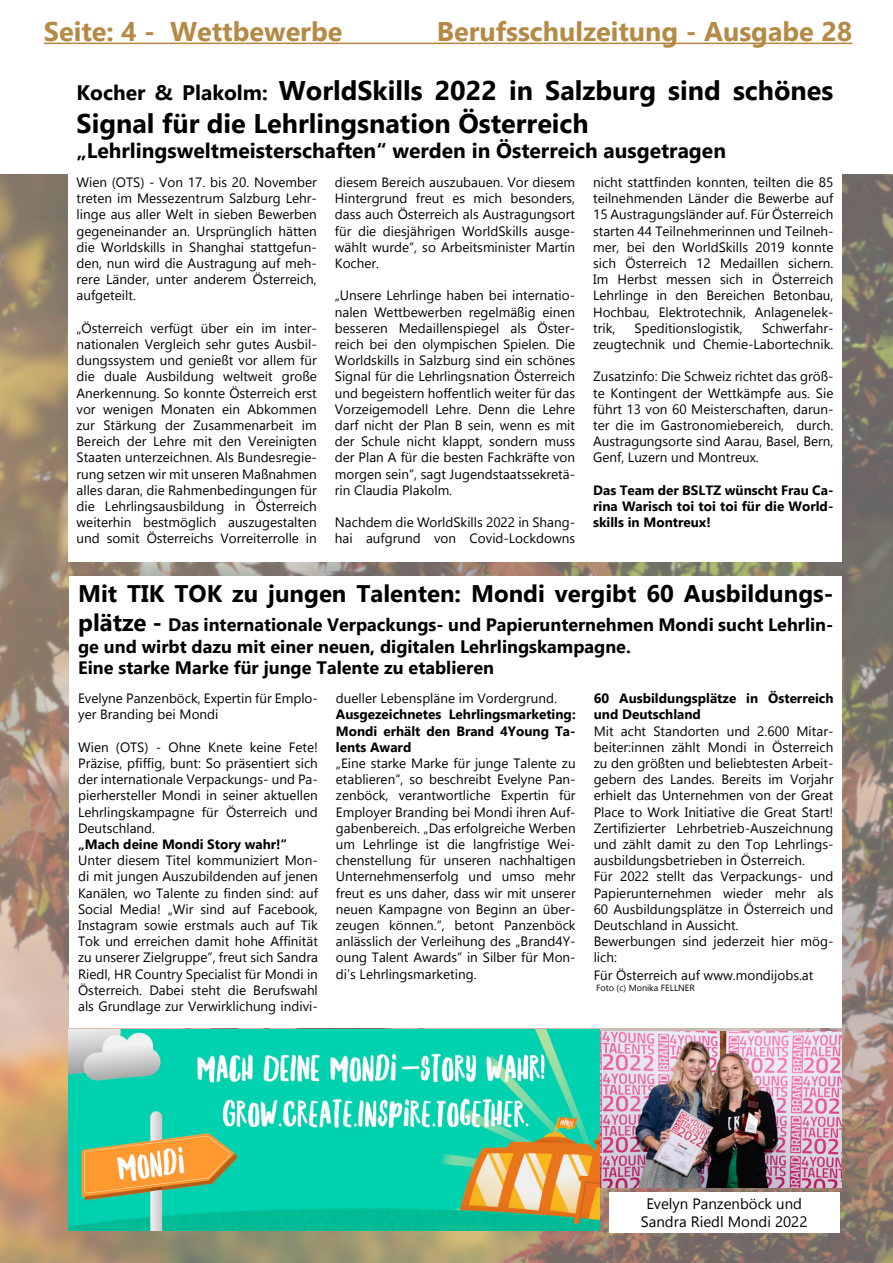
<style>
.page{position:relative;width:893px;height:1263px;background:#fff}
.page>*{position:absolute;margin:0;border:0;box-sizing:border-box;transform-origin:0 0}
.t1{font:700 27px/32.4px "Gadugi";color:#000}
.t2{font:700 27px "Gadugi";color:#b58946}
.t3{font:700 24px "Gadugi";color:#000}
.t4{font:700 21px "Gadugi";color:#000}
.t5{font:700 18px/21.6px "Gadugi";color:#000}
.t6{font:15px "Gadugi";color:#000}
.t7{font:13.5px/16.2px "Gadugi";color:#000;text-align:justify}
.t8{font:700 13.5px/16.2px "Gadugi";color:#000;text-align:justify}
.t9{font:9px "Gadugi";color:#000}
.s1{font-size:21px}
.s2{font-size:24px}
</style>
<div class="page">
<hr style="left:44px;top:43px;width:808px;height:1px;background:#b58946">
<img style="left:0;top:174px;width:893px;height:1089px">
<div style="left:68px;top:72px;width:774px;height:489px;background:#fff"></div>
<div style="left:70px;top:576px;width:772px;height:452px;background:#fff"></div>
<img style="left:599px;top:1032px;width:243px;height:156px">
<div style="left:609px;top:1192px;width:230px;height:41px;background:#fff"></div>
<img style="left:68px;top:1029px;width:531px;height:201px">
<h1 class="t2" style="left:44px;top:15px;width:300px">Seite: 4 - Wettbewerbe</h1>
<h1 class="t2" style="left:437px;top:15px;width:417px">Berufsschulzeitung - Ausgabe 28</h1>
<p class="t1" style="left:77px;top:75px;width:758px"><span class="s1">Kocher &amp; Plakolm:</span> WorldSkills 2022 in Salzburg sind schönes<br>Signal für die Lehrlingsnation Österreich</p>
<p class="t4" style="left:77px;top:138px;width:651px">„Lehrlingsweltmeisterschaften“ werden in Österreich ausgetragen</p>
<p class="t7" style="left:77px;top:174px;width:242px">Wien (OTS) - Von 17. bis 20. November treten im Messezentrum Salzburg Lehr&shy;linge aus aller Welt in sieben Bewerben gegeneinander an. Ursprünglich hätten die Worldskills in Shanghai stattgefun&shy;den, nun wird die Austragung auf meh&shy;rere Länder, unter anderem Österreich, aufgeteilt.</p>
<p class="t7" style="left:77px;top:320px;width:242px">„Österreich verfügt über ein im inter&shy;nationalen Vergleich sehr gutes Ausbil&shy;dungssystem und genießt vor allem für die duale Ausbildung weltweit große Anerkennung. So konnte Österreich erst vor wenigen Monaten ein Abkommen zur Stärkung der Zusammenarbeit im Bereich der Lehre mit den Vereinigten Staaten unterzeichnen. Als Bundesregie&shy;rung setzen wir mit unseren Maßnahmen alles daran, die Rahmenbedingungen für die Lehrlingsausbildung in Österreich weiterhin bestmöglich auszugestalten und somit Österreichs Vorreiterrolle in</p>
<p class="t7" style="left:593px;top:174px;width:242px">nicht stattfinden konnten, teilten die 85 teilnehmenden Länder die Bewerbe auf 15 Austragungsländer auf. Für Österreich starten 44 Teilnehmerinnen und Teilneh&shy;mer, bei den WorldSkills 2019 konnte sich Österreich 12 Medaillen sichern.<br>Im Herbst messen sich in Österreich Lehrlinge in den Bereichen Betonbau, Hochbau, Elektrotechnik, Anlagenelek&shy;trik,</p>
<p class="t7" style="left:335px;top:174px;width:242px">diesem Bereich auszubauen. Vor diesem Hintergrund freut es mich besonders, dass auch Österreich als Austragungsort für die diesjährigen WorldSkills ausge&shy;wählt wurde“, so Arbeitsminister Martin Kocher.</p>
<p class="t7" style="left:335px;top:287px;width:242px">„Unsere Lehrlinge haben bei internatio&shy;nalen Wettbewerben regelmäßig einen besseren Medaillenspiegel als Öster&shy;reich bei den olympischen Spielen. Die Worldskills in Salzburg sind ein schönes Signal für die Lehrlingsnation Österreich und begeistern hoffentlich weiter für das Vorzeigemodell Lehre. Denn die Lehre darf nicht der Plan B sein, wenn es mit der Schule nicht klappt, sondern muss der Plan A für die besten Fachkräfte von morgen sein“, sagt Jugendstaatssekretä&shy;rin Claudia Plakolm.</p>
<p class="t7" style="left:335px;top:514px;width:242px">Nachdem die WorldSkills 2022 in Shang&shy;hai aufgrund von Covid-Lockdowns</p>
<p class="t7" style="left:593px;top:320px;width:242px;text-align:right">Schwerfahr-<br>zeugtechnik und Chemie-Labortechnik.</p>
<p class="t7" style="left:593px;top:368px;width:242px">Zusatzinfo: Die Schweiz richtet das größ&shy;te Kontingent der Wettkämpfe aus. Sie führt 13 von 60 Meisterschaften, darun&shy;ter die im Gastronomiebereich, durch.<br>Austragungsorte sind Aarau, Basel, Bern, Genf, Luzern und Montreux.</p>
<p class="t8" style="left:593px;top:482px;width:242px">Das Team der BSLTZ wünscht Frau Ca&shy;rina Warisch toi toi toi für die World&shy;skills in Montreux!</p>
<p class="t7" style="left:635px;top:320px;width:110px">Speditionslogistik,</p>
<p class="t3" style="left:78px;top:579px;width:757px">Mit TIK TOK zu jungen Talenten: Mondi vergibt 60 Ausbildungs-</p>
<p class="t5" style="left:78px;top:614px;width:757px"><span class="s2">plätze -</span> Das internationale Verpackungs- und Papierunternehmen Mondi sucht Lehrlin&shy;ge und wirbt dazu mit einer neuen, digitalen Lehrlingskampagne.</p>
<p class="t5" style="left:78px;top:657px;width:417px">Eine starke Marke für junge Talente zu etablieren</p>
<p class="t7" style="left:78px;top:690px;width:241px">Evelyne Panzenböck, Expertin für Emplo&shy;yer Branding bei Mondi</p>
<p class="t7" style="left:78px;top:739px;width:241px">Wien (OTS) - Ohne Knete keine Fete!<br>Präzise, pfiffig, bunt: So präsentiert sich der internationale Verpackungs- und Pa&shy;pierhersteller Mondi in seiner aktuellen Lehrlingskampagne für Österreich und Deutschland.</p>
<p class="t8" style="left:78px;top:836px;width:211px">„Mach deine Mondi Story wahr!“</p>
<p class="t7" style="left:78px;top:852px;width:241px">Unter diesem Titel kommuniziert Mon&shy;di mit jungen Auszubildenden auf jenen Kanälen, wo Talente zu finden sind: auf Social Media! „Wir sind auf Facebook, Instagram sowie erstmals auch auf Tik Tok und erreichen damit hohe Affinität zu unserer Zielgruppe“, freut sich Sandra Riedl, HR Country Specialist für Mondi in Österreich. Dabei steht die Berufswahl als Grundlage zur Verwirklichung indivi-</p>
<p class="t8" style="left:594px;top:690px;width:241px">60 Ausbildungsplätze in Österreich und Deutschland</p>
<p class="t7" style="left:594px;top:723px;width:241px">Mit acht Standorten und 2.600 Mitar&shy;beiter:innen zählt Mondi in Österreich zu den größten und beliebtesten Arbeit&shy;gebern des Landes. Bereits im Vorjahr erhielt das Unternehmen von der Great Place to Work Initiative die Great Start!<br>Zertifizierter Lehrbetrieb-Auszeichnung und zählt damit zu den Top Lehrlings&shy;ausbildungsbetrieben in Österreich.</p>
<p class="t7" style="left:594px;top:868px;width:241px">Für 2022 stellt das Verpackungs- und Papierunternehmen wieder mehr als 60 Ausbildungsplätze in Österreich und Deutschland in Aussicht.</p>
<p class="t7" style="left:594px;top:933px;width:241px">Bewerbungen sind jederzeit hier mög&shy;lich:</p>
<p class="t7" style="left:594px;top:967px;width:221px">Für Österreich auf www.mondijobs.at</p>
<p class="t9" style="left:596px;top:982px;width:100px">Foto (c) Monika FELLNER</p>
<p class="t7" style="left:336px;top:690px;width:223px">dueller Lebenspläne im Vordergrund.</p>
<p class="t8" style="left:336px;top:706px;width:241px">Ausgezeichnetes Lehrlingsmarketing:<br>Mondi erhält den Brand 4Young Ta&shy;lents Award</p>
<p class="t7" style="left:336px;top:755px;width:241px">„Eine starke Marke für junge Talente zu etablieren“, so beschreibt Evelyne Pan&shy;zenböck, verantwortliche Expertin für Employer Branding bei Mondi ihren Auf&shy;gabenbereich. „Das erfolgreiche Werben um Lehrlinge ist die langfristige Wei&shy;chenstellung für unseren nachhaltigen Unternehmenserfolg und umso mehr freut es uns daher, dass wir mit unserer neuen Kampagne von Beginn an über&shy;zeugen können.“, betont Panzenböck anlässlich der Verleihung des „Brand4Y&shy;oung Talent Awards“ in Silber für Mon&shy;di’s Lehrlingsmarketing.</p>
<p class="t6" style="left:646px;top:1195px;width:157px">Evelyn Panzenböck und</p>
<p class="t6" style="left:641px;top:1213px;width:168px">Sandra Riedl Mondi 2022</p>
</div>
